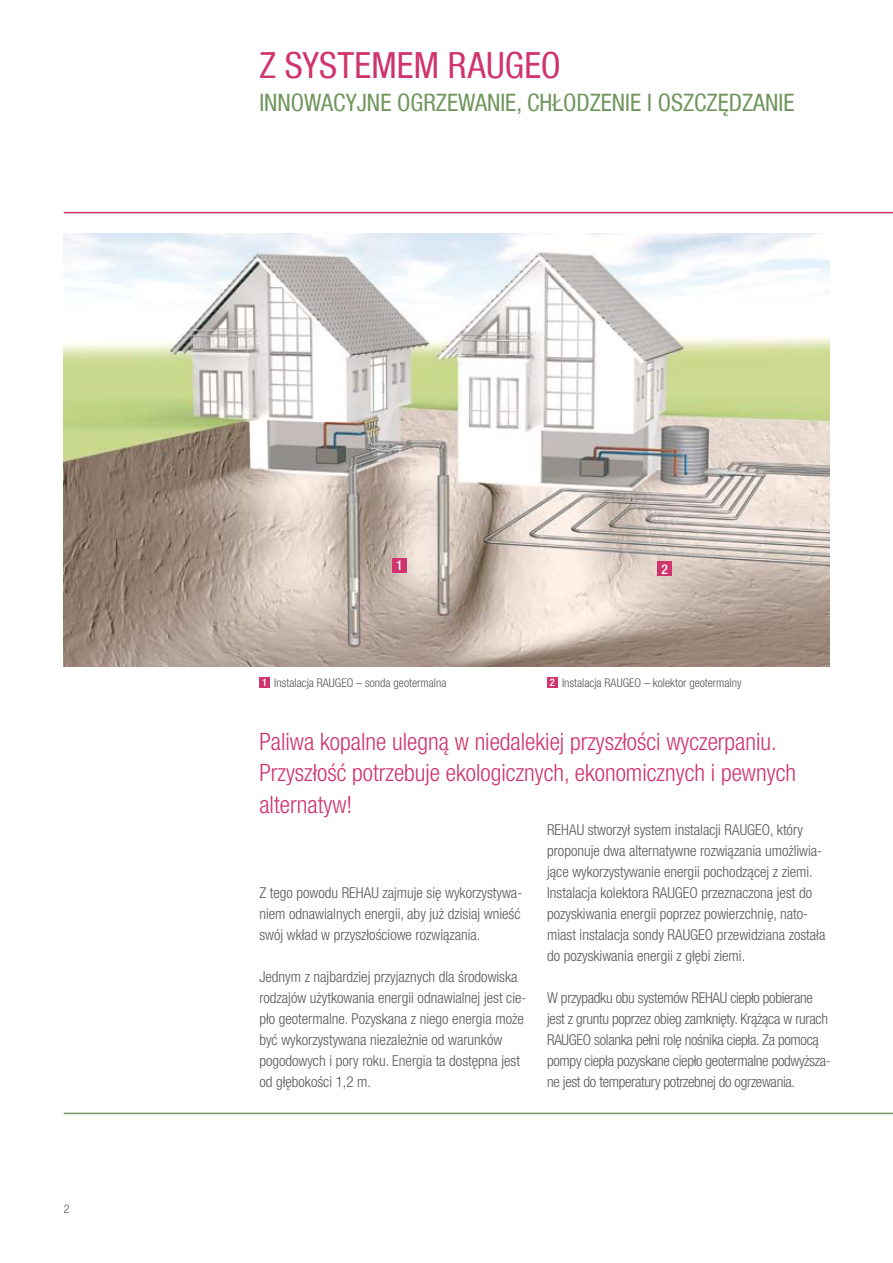
<style>
.page{position:relative;width:893px;height:1263px;background:#fff}
.page>*{position:absolute;margin:0;border:0;box-sizing:border-box;transform-origin:0 0}
.t1{font:condensed 36px "Helvetica Neue LT Com";letter-spacing:.005em;color:#cf346c}
.t2{font:300 condensed 24px/31.5px "Helvetica Neue LT Com";color:#cf346c}
.t3{font:condensed 24px "Helvetica Neue LT Com";color:#70965e}
.t4{font:300 condensed 15px/21px "Helvetica Neue LT Com";color:#58585a}
.t5{font:300 condensed 15px/21px "Helvetica Neue LT Com";letter-spacing:-.02em;color:#58585a}
.t6{font:500 condensed 13.5px "Helvetica Neue LT Com";color:#fff}
.t7{font:300 condensed 12px "Helvetica Neue LT Com";color:#58585a}
.s1{font-weight:500;font-size:10.5px;color:#fff}
</style>
<div class="page">
<hr style="left:64px;top:212px;width:829px;height:1px;background:#cf346c">
<hr style="left:64px;top:1113px;width:829px;height:1px;background:#70965e">
<div style="left:547px;top:677px;width:11px;height:10px;background:#cf346c"></div>
<div style="left:259px;top:677px;width:11px;height:10px;background:#cf346c"></div>
<img style="left:64px;top:234px;width:765px;height:432px">
<div style="left:392px;top:558px;width:15px;height:15px;background:#cf346c"></div>
<div style="left:657px;top:561px;width:15px;height:15px;background:#cf346c"></div>
<h1 class="t1" style="left:259px;top:44px;width:303px">Z SYSTEMEM RAUGEO</h1>
<h2 class="t3" style="left:259px;top:89px;width:537px">INNOWACYJNE OGRZEWANIE, CHŁODZENIE I OSZCZĘDZANIE</h2>
<p class="t6" style="left:396px;top:557px;width:8px">1</p>
<p class="t6" style="left:662px;top:561px;width:8px">2</p>
<p class="t7" style="left:262px;top:676px;width:186px"><span class="s1">1</span> Instalacja RAUGEO – sonda geotermalna</p>
<p class="t7" style="left:550px;top:676px;width:193px"><span class="s1">2</span> Instalacja RAUGEO – kolektor geotermalny</p>
<h2 class="t2" style="left:259px;top:725px;width:538px">Paliwa kopalne ulegną w niedalekiej przyszłości wyczerpaniu.<br>Przyszłość potrzebuje ekologicznych, ekonomicznych i pewnych alternatyw!</h2>
<p class="t4" style="left:547px;top:819px;width:280px">REHAU stworzył system instalacji RAUGEO, który proponuje dwa alternatywne rozwiązania umożliwia&shy;jące wykorzystywanie energii pochodzącej z ziemi.<br>Instalacja kolektora RAUGEO przeznaczona jest do pozyskiwania energii poprzez powierzchnię, nato&shy;miast instalacja sondy RAUGEO przewidziana została do pozyskiwania energii z głębi ziemi.</p>
<p class="t5" style="left:547px;top:987px;width:285px">W przypadku obu systemów REHAU ciepło pobierane jest z gruntu poprzez obieg zamknięty. Krążąca w rurach RAUGEO solanka pełni rolę nośnika ciepła. Za pomocą pompy ciepła pozyskane ciepło geotermalne podwyższa&shy;ne jest do temperatury potrzebnej do ogrzewania.</p>
<p class="t4" style="left:259px;top:882px;width:264px">Z tego powodu REHAU zajmuje się wykorzystywa&shy;niem odnawialnych energii, aby już dzisiaj wnieść swój wkład w przyszłościowe rozwiązania.</p>
<p class="t4" style="left:259px;top:966px;width:269px">Jednym z najbardziej przyjaznych dla środowiska rodzajów użytkowania energii odnawialnej jest cie&shy;pło geotermalne. Pozyskana z niego energia może być wykorzystywana niezależnie od warunków pogodowych i pory roku. Energia ta dostępna jest od głębokości 1,2 m.</p>
</div>
